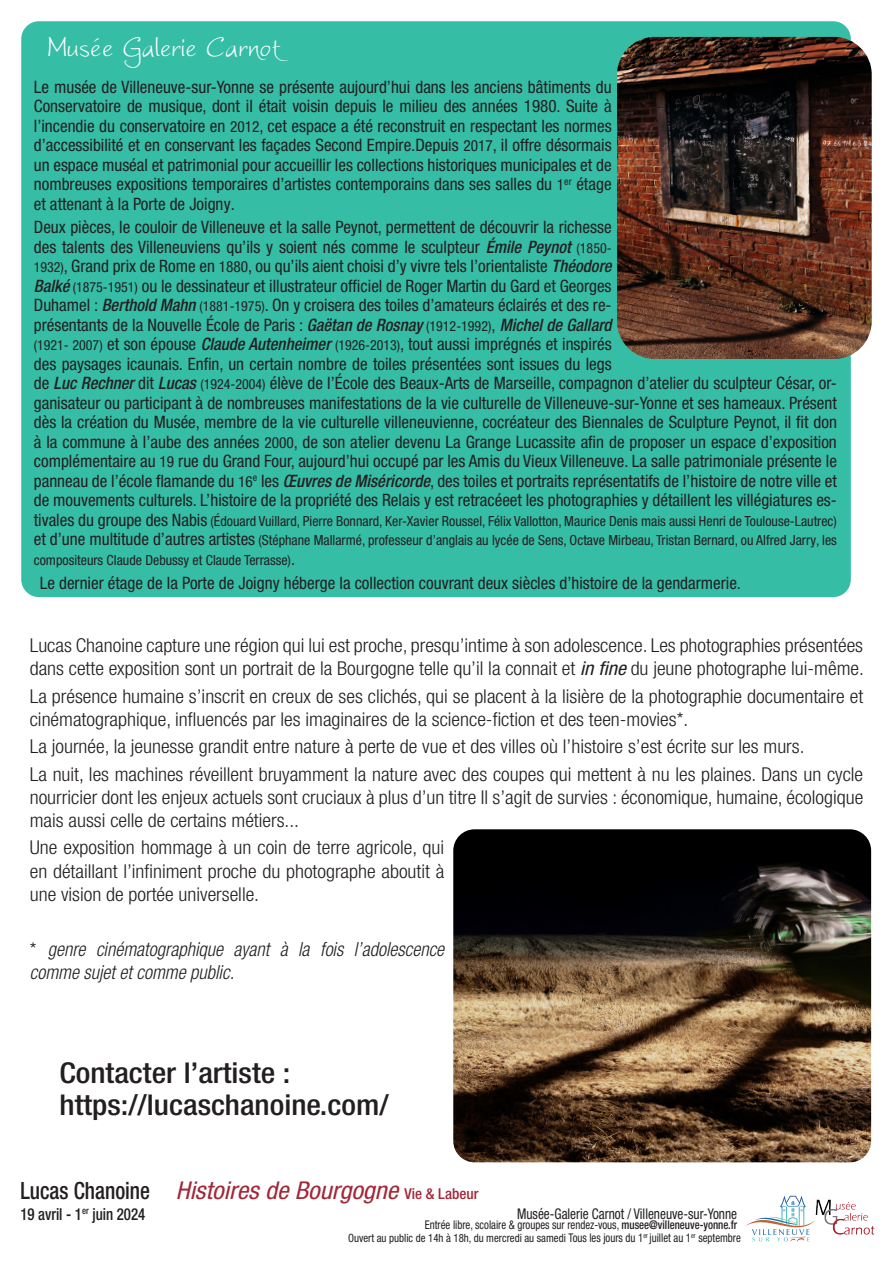
<style>
.page{position:relative;width:893px;height:1263px;background:#fff}
.page>*{position:absolute;margin:0;border:0;box-sizing:border-box;transform-origin:0 0}
.texte{font:36.75px "Worstveld Sling Extra";color:#fff}
.t1{font:500 condensed 28.65px "Helvetica Neue LT Std";color:#231f20;scale:1.1 1}
.t2{font:italic condensed 24.6px "Helvetica Neue LT Std";color:#a22738;scale:1.05 1}
.texte-2{font:italic 300 condensed 19.5px/23.1px "Helvetica Neue LT Pro";color:#231f20;scale:.96 1}
.texte-3{font:300 condensed 19.05px/23.1px "Helvetica Neue LT Std";color:#231f20;scale:1.05 1}
.t3{font:condensed 17.1px/19.5px "Helvetica Neue LT Pro";color:#231f20;text-align:justify}
.t4{font:500 condensed 16.5px "Helvetica Neue LT Std";color:#231f20;scale:.9 1}
.t5{font:condensed 14.7px "Helvetica Neue LT Std";color:#231f20;scale:.9 1}
.t6{font:condensed 13.95px/19.5px "Helvetica Neue LT Pro";color:#231f20;text-align:justify}
.t7{font:condensed 12px "Helvetica Neue LT Pro";color:#231f20;scale:.9 1}
.t8{font:condensed 11.4px "Helvetica Neue LT Pro";color:#231f20;scale:.95 1}
.s1{font-size:15.3px}
.s2{font-weight:500;font-style:italic}
.s3{font-size:13.95px}
.s4{font-size:17.1px}
.s5{font-weight:400;font-style:italic}
.s6{font-family:"Helvetica Neue LT Std";font-style:normal;font-size:19.05px}
.s7{font-weight:500;font-style:normal;font-size:23.7px;color:#231f20}
.s8{font-weight:500;font-style:normal;font-size:15px}
.s9{font-weight:500}
.s10{font-size:12px}
</style>
<div class="page">
<svg style="left:745px;top:1195px;width:67px;height:47px"></svg>
<img style="left:812px;top:1199px;width:63px;height:36px">
<div style="left:21px;top:21px;width:830px;height:576px;background:#35bda6;border-radius:18px"></div>
<img style="left:617px;top:37px;width:255px;height:322px">
<img style="left:453px;top:829px;width:418px;height:333px">
<p class="texte" style="left:47px;top:29px;width:235px">Musée Galerie Carnot</p>
<p class="t3" style="left:34px;top:77px;width:579px">Le musée de Villeneuve-sur-Yonne se présente aujourd’hui dans les anciens bâtiments du Conservatoire de musique, dont il était voisin depuis le milieu des années 1980. Suite à l’incendie du conservatoire en <span class="s1">2012</span>, cet espace a été reconstruit en respectant les normes d’accessibilité et en conservant les façades Second Empire.Depuis <span class="s1">2017</span>, il offre désormais un espace muséal et patrimonial pour accueillir les collections historiques municipales et de nombreuses expositions temporaires d’artistes contemporains dans ses salles du <span class="s1">1</span><sup>er</sup> étage et attenant à la Porte de Joigny.</p>
<p class="t3" style="left:34px;top:217px;width:805px;text-align:left">Deux pièces, le couloir de Villeneuve et la salle Peynot, permettent de découvrir la richesse<br>des talents des Villeneuviens qu’ils y soient nés comme le sculpteur <span class="s2">Émile Peynot</span> <span class="s3">(1850-<br>1932)</span>, Grand prix de Rome en <span class="s1">1880</span>, ou qu’ils aient choisi d’y vivre tels l’orientaliste <span class="s2">Théodore<br>Balké</span> <span class="s3">(1875-1951)</span> ou le dessinateur et illustrateur officiel de Roger Martin du Gard et Georges<br>Duhamel : <span class="s2">Berthold Mahn</span> <span class="s3">(1881-1975)</span>. On y croisera des toiles d’amateurs éclairés et des re-<br>présentants de la Nouvelle École de Paris : <span class="s2">Gaëtan de Rosnay</span> <span class="s3">(1912-1992)</span>, <span class="s2">Michel de Gallard<br></span><span class="s3">(1921- 2007)</span> et son épouse <span class="s2">Claude Autenheimer</span> <span class="s3">(1926-2013)</span>, tout aussi imprégnés et inspirés<br>des paysages icaunais. Enfin, un certain nombre de toiles présentées sont issues du legs<br>de <span class="s2">Luc Rechner</span> dit <span class="s2">Lucas</span> <span class="s3">(1924-2004)</span> élève de l’École des Beaux-Arts de Marseille, compagnon d’atelier du sculpteur César, or&shy;ganisateur ou participant à de nombreuses manifestations de la vie culturelle de Villeneuve-sur-Yonne et ses hameaux. Présent dès la création du Musée, membre de la vie culturelle villeneuvienne, cocréateur des Biennales de Sculpture Peynot, il fit don à la commune à l’aube des années <span class="s1">2000</span>, de son atelier devenu La Grange Lucassite afin de proposer un espace d’exposition complémentaire au <span class="s1">19</span> rue du Grand Four, aujourd’hui occupé par les Amis du Vieux Villeneuve. La salle patrimoniale présente le panneau de l’école flamande du <span class="s1">16</span><sup>e</sup> les <span class="s2">Œuvres de Miséricorde</span>, des toiles et portraits représentatifs de l’histoire de notre ville et de mouvements culturels. L’histoire de la propriété des Relais y est retracéeet les photographies y détaillent les villégiatures es-</p>
<p class="t6" style="left:34px;top:511px;width:805px"><span class="s4">tivales du groupe des Nabis</span> (Édouard Vuillard, Pierre Bonnard, Ker-Xavier Roussel, Félix Vallotton, Maurice Denis mais aussi Henri de Toulouse-Lautrec) <span class="s4">et d’une multitude d’autres artistes</span> (Stéphane Mallarmé, professeur d’anglais au lycée de Sens, Octave Mirbeau, Tristan Bernard, ou Alfred Jarry, les compositeurs Claude Debussy et Claude Terrasse)<span class="s4">.</span></p>
<p class="t3" style="left:40px;top:573px;width:703px">Le dernier étage de la Porte de Joigny héberge la collection couvrant deux siècles d’histoire de la gendarmerie.</p>
<p class="texte-3" style="left:30px;top:633px;width:796px">Lucas Chanoine capture une région qui lui est proche, presqu’intime à son adolescence. Les photographies présentées dans cette exposition sont un portrait de la Bourgogne telle qu’il la connait et <span class="s5">in fine</span> du jeune photographe lui-même.</p>
<p class="texte-3" style="left:30px;top:684px;width:795px">La présence humaine s’inscrit en creux de ses clichés, qui se placent à la lisière de la photographie documentaire et cinématographique, influencés par les imaginaires de la science-fiction et des teen-movies*.</p>
<p class="texte-3" style="left:30px;top:735px;width:739px">La journée, la jeunesse grandit entre nature à perte de vue et des villes où l’histoire s’est écrite sur les murs.</p>
<p class="texte-3" style="left:30px;top:762px;width:795px;text-align:justify">La nuit, les machines réveillent bruyamment la nature avec des coupes qui mettent à nu les plaines. Dans un cycle nourricier dont les enjeux actuels sont cruciaux à plus d’un titre Il s’agit de survies : économique, humaine, écologique mais aussi celle de certains métiers...</p>
<p class="texte-3" style="left:30px;top:836px;width:396px;text-align:justify">Une exposition hommage à un coin de terre agricole, qui en détaillant l’infiniment proche du photographe aboutit à une vision de portée universelle.</p>
<p class="texte-2" style="left:30px;top:937px;width:433px"><span class="s6">*</span> genre cinématographique ayant à la fois l’adolescence comme sujet et comme public.</p>
<p class="t1" style="left:60px;top:1056px;width:211px">Contacter l’artiste :</p>
<p class="t1" style="left:60px;top:1087px;width:301px">https://lucaschanoine.com/</p>
<h3 class="t2" style="left:20px;top:1175px;width:438px"><span class="s7">Lucas Chanoine</span> Histoires de Bourgogne <span class="s8">Vie &amp; Labeur</span></h3>
<p class="t4" style="left:20px;top:1204px;width:140px">19 avril - 1<sup>er</sup> juin 2024</p>
<p class="t5" style="left:517px;top:1205px;width:246px">Musée-Galerie Carnot / Villeneuve-sur-Yonne</p>
<p class="t7" style="left:425px;top:1218px;width:348px">Entrée libre, scolaire &amp; groupes sur rendez-vous, <span class="s9">musee@villeneuve-yonne.fr</span></p>
<p class="t8" style="left:348px;top:1231px;width:415px">Ouvert au public de 14h à 18h, du mercredi au samedi <span class="s10">Tous les jours du 1</span><sup>er</sup> <span class="s10">juillet au 1</span><sup>er</sup> <span class="s10">septembre</span></p>
</div>
